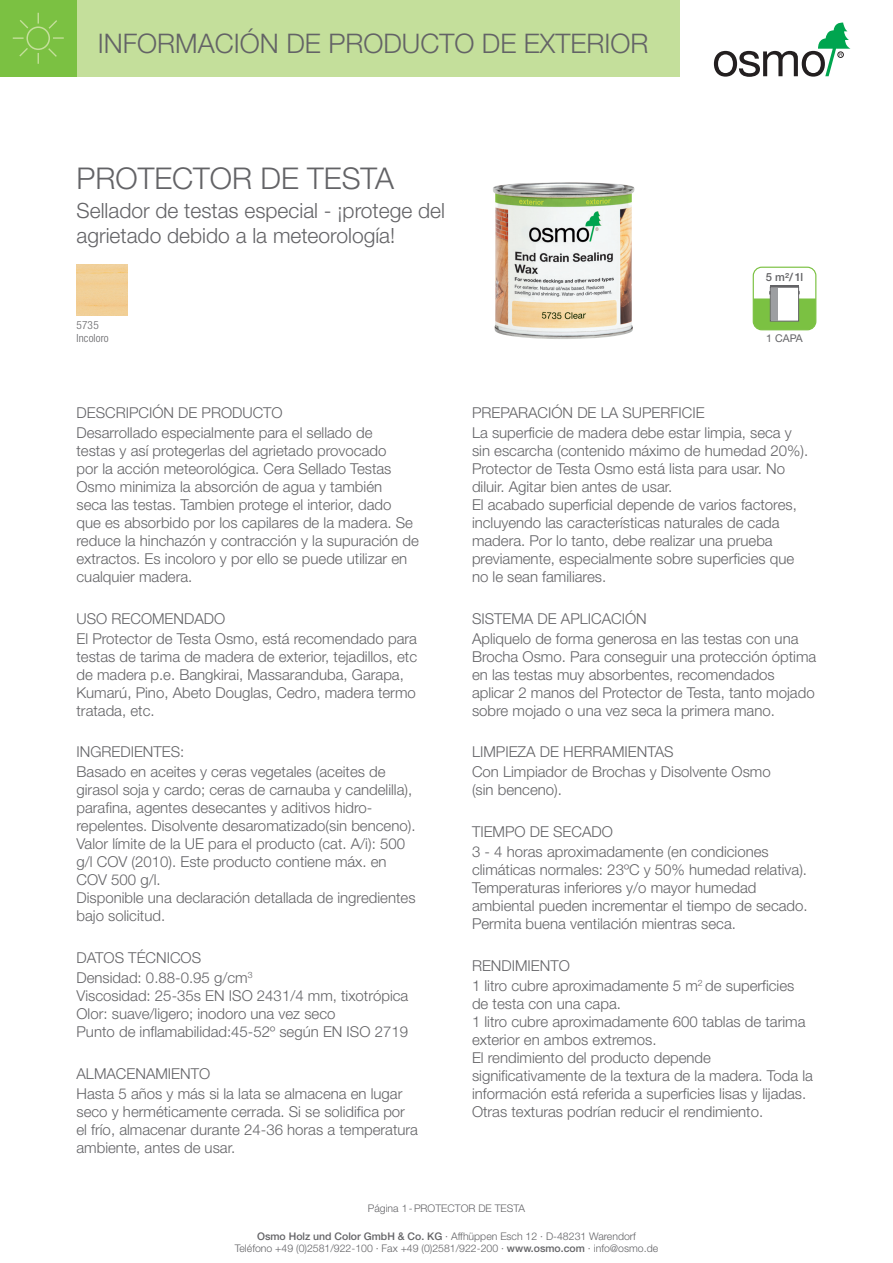
<style>
.page{position:relative;width:893px;height:1263px;background:#fff}
.page>*{position:absolute;margin:0;border:0;box-sizing:border-box;transform-origin:0 0}
.PI_Produkt_Head{font:300 30px "Helvetica Neue";color:#636366}
.t1{font:300 27px "Helvetica Neue";color:#636366}
.PI_Produkt_Head-2{font:300 21px/25.2px "Helvetica Neue";color:#636366}
.Produkt_Backtext{font:300 15px/18px "Helvetica Neue";color:#636366}
.PI_Fließtext_Head{font:300 15px "Helvetica Neue";color:#636366}
.PI_Farbmuster{font:300 condensed 11.25px/13.5px "Helvetica Neue";letter-spacing:.015em;color:#636366}
.PI_m2_1L{font:500 11.25px "Helvetica Neue";color:#636366}
.t2{font:10.65px "Helvetica Neue";color:#636366}
.PI_Seitenangabe{font:300 10.5px/12.6px "Helvetica Neue";color:#636366;text-align:center}
.s1{font-weight:500}
</style>
<div class="page">
<div style="left:77px;top:0;width:603px;height:77px;background:#c4df9b"></div>
<svg style="left:714px;top:23px;width:136px;height:54px"></svg>
<div style="left:0;top:0;width:77px;height:77px;background:#7bc142"></div>
<svg style="left:12px;top:12px;width:52px;height:52px"></svg>
<img style="left:77px;top:264px;width:51px;height:51px">
<img style="left:493px;top:182px;width:140px;height:157px">
<div style="left:753px;top:267px;width:63px;height:63px;border:1px solid #7bc142;border-radius:9px"></div>
<svg style="left:753px;top:285px;width:63px;height:45px"></svg>
<h2 class="t1" style="left:98px;top:27px;width:552px">INFORMACIÓN DE PRODUCTO DE EXTERIOR</h2>
<p class="PI_Produkt_Head" style="left:77px;top:160px;width:319px">PROTECTOR DE TESTA</p>
<p class="PI_Produkt_Head-2" style="left:77px;top:198px;width:370px">Sellador de testas especial - ¡protege del agrietado debido a la meteorología!</p>
<p class="PI_Farbmuster" style="left:77px;top:318px;width:34px">5735<br>Incoloro</p>
<p class="PI_Fließtext_Head" style="left:77px;top:403px;width:208px">DESCRIPCIÓN DE PRODUCTO</p>
<p class="Produkt_Backtext" style="left:77px;top:423px;width:344px">Desarrollado especialmente para el sellado de<br>testas y así protegerlas del agrietado provocado<br>por la acción meteorológica. Cera Sellado Testas Osmo minimiza la absorción de agua y también<br>seca las testas. Tambien protege el interior, dado que es absorbido por los capilares de la madera. Se reduce la hinchazón y contracción y la supuración de extractos. Es incoloro y por ello se puede utilizar en cualquier madera.</p>
<p class="PI_Fließtext_Head" style="left:77px;top:609px;width:150px">USO RECOMENDADO</p>
<p class="Produkt_Backtext" style="left:77px;top:629px;width:342px">El Protector de Testa Osmo, está recomendado para testas de tarima de madera de exterior, tejadillos, etc de madera p.e. Bangkirai, Massaranduba, Garapa, Kumarú, Pino, Abeto Douglas, Cedro, madera termo tratada, etc.</p>
<p class="PI_Fließtext_Head" style="left:77px;top:743px;width:109px">INGREDIENTES:</p>
<p class="Produkt_Backtext" style="left:77px;top:763px;width:340px">Basado en aceites y ceras vegetales (aceites de girasol soja y cardo; ceras de carnauba y candelilla), parafina, agentes desecantes y aditivos hidro&shy;repelentes. Disolvente desaromatizado(sin benceno).<br>Valor límite de la UE para el producto (cat. A/i): 500 g/l COV (2010). Este producto contiene máx. en COV 500 g/l.</p>
<p class="Produkt_Backtext" style="left:77px;top:889px;width:340px">Disponible una declaración detallada de ingredientes bajo solicitud.</p>
<p class="PI_Fließtext_Head" style="left:77px;top:948px;width:126px">DATOS TÉCNICOS</p>
<p class="Produkt_Backtext" style="left:77px;top:968px;width:178px">Densidad: 0.88-0.95 g/cm<sup>3</sup></p>
<p class="Produkt_Backtext" style="left:77px;top:986px;width:333px">Viscosidad: 25-35s EN ISO 2431/4 mm, tixotrópica</p>
<p class="Produkt_Backtext" style="left:77px;top:1004px;width:261px">Olor: suave/ligero; inodoro una vez seco</p>
<p class="Produkt_Backtext" style="left:77px;top:1022px;width:333px">Punto de inflamabilidad:45-52º según EN ISO 2719</p>
<p class="PI_Fließtext_Head" style="left:77px;top:1064px;width:135px">ALMACENAMIENTO</p>
<p class="Produkt_Backtext" style="left:77px;top:1084px;width:343px">Hasta 5 años y más si la lata se almacena en lugar seco y herméticamente cerrada. Si se solidifica por el frío, almacenar durante 24-36 horas a temperatura ambiente, antes de usar.</p>
<p class="PI_m2_1L" style="left:766px;top:270px;width:39px">5 m²/1l</p>
<p class="t2" style="left:766px;top:332px;width:38px">1 CAPA</p>
<p class="PI_Fließtext_Head" style="left:472px;top:403px;width:234px">PREPARACIÓN DE LA SUPERFICIE</p>
<p class="Produkt_Backtext" style="left:472px;top:423px;width:338px">La superficie de madera debe estar limpia, seca y sin escarcha (contenido máximo de humedad 20%).</p>
<p class="Produkt_Backtext" style="left:472px;top:459px;width:315px">Protector de Testa Osmo está lista para usar. No diluir. Agitar bien antes de usar.</p>
<p class="Produkt_Backtext" style="left:472px;top:495px;width:326px">El acabado superficial depende de varios factores, incluyendo las características naturales de cada madera. Por lo tanto, debe realizar una prueba previamente, especialmente sobre superficies que no le sean familiares.</p>
<p class="PI_Fließtext_Head" style="left:472px;top:609px;width:176px">SISTEMA DE APLICACIÓN</p>
<p class="Produkt_Backtext" style="left:472px;top:629px;width:346px">Apliquelo de forma generosa en las testas con una Brocha Osmo. Para conseguir una protección óptima en las testas muy absorbentes, recomendados aplicar 2 manos del Protector de Testa, tanto mojado sobre mojado o una vez seca la primera mano.</p>
<p class="PI_Fließtext_Head" style="left:472px;top:743px;width:203px">LIMPIEZA DE HERRAMIENTAS</p>
<p class="Produkt_Backtext" style="left:472px;top:763px;width:300px">Con Limpiador de Brochas y Disolvente Osmo (sin benceno).</p>
<p class="PI_Fließtext_Head" style="left:472px;top:822px;width:142px">TIEMPO DE SECADO</p>
<p class="Produkt_Backtext" style="left:472px;top:842px;width:337px">3 - 4 horas aproximadamente (en condiciones climáticas normales: 23ºC y 50% humedad relativa).<br>Temperaturas inferiores y/o mayor humedad ambiental pueden incrementar el tiempo de secado.<br>Permita buena ventilación mientras seca.</p>
<p class="PI_Fließtext_Head" style="left:472px;top:956px;width:99px">RENDIMIENTO</p>
<p class="Produkt_Backtext" style="left:472px;top:976px;width:324px">1 litro cubre aproximadamente 5 m<sup>2</sup> de superficies de testa con una capa.</p>
<p class="Produkt_Backtext" style="left:472px;top:1012px;width:335px">1 litro cubre aproximadamente 600 tablas de tarima exterior en ambos extremos.</p>
<p class="Produkt_Backtext" style="left:472px;top:1048px;width:342px">El rendimiento del producto depende significativamente de la textura de la madera. Toda la información está referida a superficies lisas y lijadas.<br>Otras texturas podrían reducir el rendimiento.</p>
<p class="PI_Seitenangabe" style="left:368px;top:1202px;width:159px">Página 1-PROTECTOR DE TESTA</p>
<p class="PI_Seitenangabe" style="left:235px;top:1229px;width:425px"><span class="s1">Osmo Holz und Color GmbH &amp; Co. KG</span> · Affhüppen Esch 12 · D-48231 Warendorf<br>Teléfono +49 (0)2581/922-100 · Fax +49 (0)2581/922-200 · <span class="s1">www.osmo.com</span> · info@osmo.de</p>
</div>
